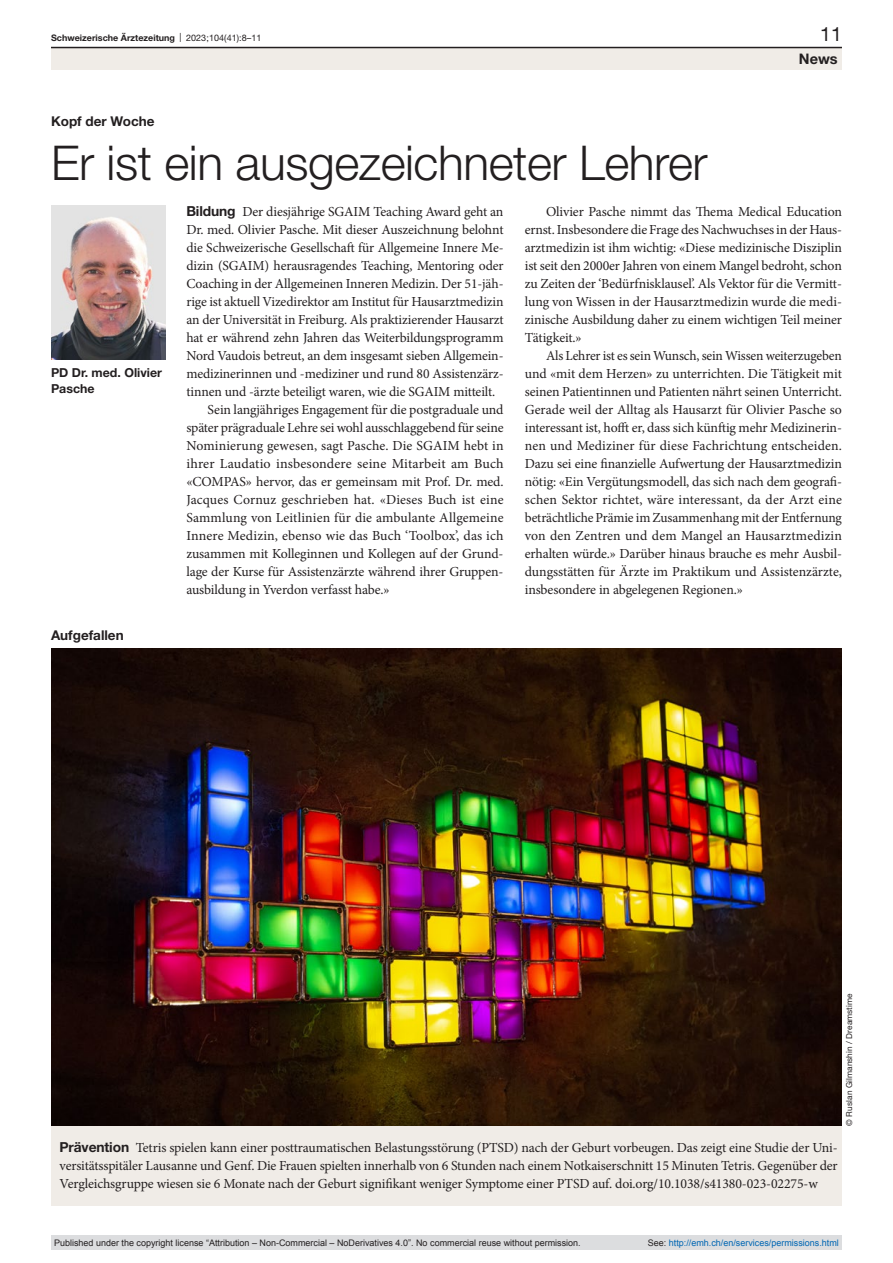
<style>
.page{position:relative;width:893px;height:1263px;background:#fff}
.page>*{position:absolute;margin:0;border:0;box-sizing:border-box;transform-origin:0 0}
.article-title-L32{font:300 48px "Helvetica Neue LT Pro";letter-spacing:-.01em;color:#231f20}
.t1{font:19.5px "Helvetica Neue LT Pro";color:#231f20}
.t2{font:700 14.55px "Helvetica Neue LT Pro";color:#231f20}
.paragraph-indent{font:13.8px/18px "Minion Pro";letter-spacing:-.01em;color:#231f20;text-align:justify}
.paragraph{font:13.8px/18px "Minion Pro";letter-spacing:-.01em;color:#231f20;text-align:justify}
.pre-heading{font:700 13.5px "Helvetica Neue LT Pro";color:#231f20}
.authors{font:700 12.3px/16.5px "Helvetica Neue LT Pro";color:#231f20}
.t3{font:9px "Arial";color:#231f20}
.t4{font:9px "Arial";color:#0066b3}
.t5{font:700 9px "Helvetica Neue LT Pro";color:#231f20}
.paragraph-2{font:8.25px "Helvetica Neue LT Pro";letter-spacing:.01em;color:#231f20}
.s1{font-weight:400}
.s2{font-family:"Helvetica Neue LT Pro";font-weight:700}
.s3{color:#231f20}
</style>
<div class="page">
<img style="left:51px;top:205px;width:114px;height:154px">
<div style="left:51px;top:1125px;width:791px;height:81px;background:#f0ece7"></div>
<img style="left:51px;top:648px;width:791px;height:477px">
<div style="left:51px;top:48px;width:791px;height:22px;background:#f0ece7"></div>
<hr style="left:51px;top:47px;width:791px;height:1px;background:#231f20">
<div style="left:51px;top:1235px;width:791px;height:15px;background:#dcdddf"></div>
<p class="t5" style="left:51px;top:32px;width:212px">Schweizerische Ärztezeitung <span class="s1">| 2023;104(41):8–11</span></p>
<h2 class="t1" style="left:820px;top:22px;width:23px">11</h2>
<p class="pre-heading" style="left:51px;top:112px;width:105px">Kopf der Woche</p>
<p class="article-title-L32" style="left:51px;top:134px;width:658px">Er ist ein ausgezeichneter Lehrer</p>
<p class="t2" style="left:799px;top:49px;width:40px">News</p>
<p class="authors" style="left:51px;top:364px;width:112px">PD Dr. med. Olivier<br>Pasche</p>
<p class="pre-heading" style="left:51px;top:626px;width:74px">Aufgefallen</p>
<p class="paragraph" style="left:186px;top:203px;width:319px"><span class="s2">Bildung</span> Der diesjährige SGAIM Teaching Award geht an Dr. med. Olivier Pasche. Mit dieser Auszeichnung belohnt die Schweizerische Gesellschaft für Allgemeine Innere Me&shy;dizin (SGAIM) herausragendes Teaching, Mentoring oder Coaching in der Allgemeinen Inneren Medizin. Der 51-jäh&shy;rige ist aktuell Vizedirektor am Institut für Hausarztmedizin an der Universität in Freiburg. Als praktizierender Hausarzt hat er während zehn Jahren das Weiterbildungsprogramm Nord Vaudois betreut, an dem insgesamt sieben Allgemein&shy;medizinerinnen und -mediziner und rund 80 Assistenzärz&shy;tinnen und -ärzte beteiligt waren, wie die SGAIM mitteilt.</p>
<p class="paragraph-indent" style="left:186px;top:401px;width:319px;text-indent:21px">Sein langjähriges Engagement für die postgraduale und später prägraduale Lehre sei wohl ausschlaggebend für seine Nominierung gewesen, sagt Pasche. Die SGAIM hebt in ihrer Laudatio insbesondere seine Mitarbeit am Buch «COMPAS» hervor, das er gemeinsam mit Prof. Dr. med.<br>Jacques Cornuz geschrieben hat. «Dieses Buch ist eine Sammlung von Leitlinien für die ambulante Allgemeine Innere Medizin, ebenso wie das Buch ‘Toolbox’, das ich zusammen mit Kolleginnen und Kollegen auf der Grund&shy;lage der Kurse für Assistenzärzte während ihrer Gruppen&shy;ausbildung in Yverdon verfasst habe.»</p>
<p class="paragraph-indent" style="left:525px;top:203px;width:319px;text-indent:21px">Olivier Pasche nimmt das Thema Medical Education ernst. Insbesondere die Frage des Nachwuchses in der Haus&shy;arztmedizin ist ihm wichtig: «Diese medizinische Disziplin ist seit den 2000er Jahren von einem Mangel bedroht, schon zu Zeiten der ‘Bedürfnisklausel’. Als Vektor für die Vermitt&shy;lung von Wissen in der Hausarztmedizin wurde die medi&shy;zinische Ausbildung daher zu einem wichtigen Teil meiner Tätigkeit.»</p>
<p class="paragraph-indent" style="left:525px;top:347px;width:319px;text-indent:21px">Als Lehrer ist es sein Wunsch, sein Wissen weiterzugeben und «mit dem Herzen» zu unterrichten. Die Tätigkeit mit seinen Patientinnen und Patienten nährt seinen Unterricht.<br>Gerade weil der Alltag als Hausarzt für Olivier Pasche so interessant ist, hofft er, dass sich künftig mehr Medizinerin&shy;nen und Mediziner für diese Fachrichtung entscheiden.<br>Dazu sei eine finanzielle Aufwertung der Hausarztmedizin nötig: «Ein Vergütungsmodell, das sich nach dem geografi&shy;schen Sektor richtet, wäre interessant, da der Arzt eine beträchtliche Prämie im Zusammenhang mit der Entfernung von den Zentren und dem Mangel an Hausarztmedizin erhalten würde.» Darüber hinaus brauche es mehr Ausbil&shy;dungsstätten für Ärzte im Praktikum und Assistenzärzte, insbesondere in abgelegenen Regionen.»</p>
<p class="paragraph-2" style="left:844px;top:1125px;width:134px;rotate:-90deg">© Ruslan Gilmanshin / Dreamstime</p>
<p class="paragraph" style="left:60px;top:1139px;width:780px"><span class="s2">Prävention</span> Tetris spielen kann einer posttraumatischen Belastungsstörung (PTSD) nach der Geburt vorbeugen. Das zeigt eine Studie der Uni&shy;versitätsspitäler Lausanne und Genf. Die Frauen spielten innerhalb von 6 Stunden nach einem Notkaiserschnitt 15 Minuten Tetris. Gegenüber der Vergleichsgruppe wiesen sie 6 Monate nach der Geburt signifikant weniger Symptome einer PTSD auf. doi.org/10.1038/s41380-023-02275-w</p>
<p class="t3" style="left:54px;top:1237px;width:528px">Published under the copyright license “Attribution – Non-Commercial – NoDerivatives 4.0”. No commercial reuse without permission.</p>
<p class="t4" style="left:648px;top:1237px;width:193px"><span class="s3">See:</span> http://emh.ch/en/services/permissions.html</p>
</div>
